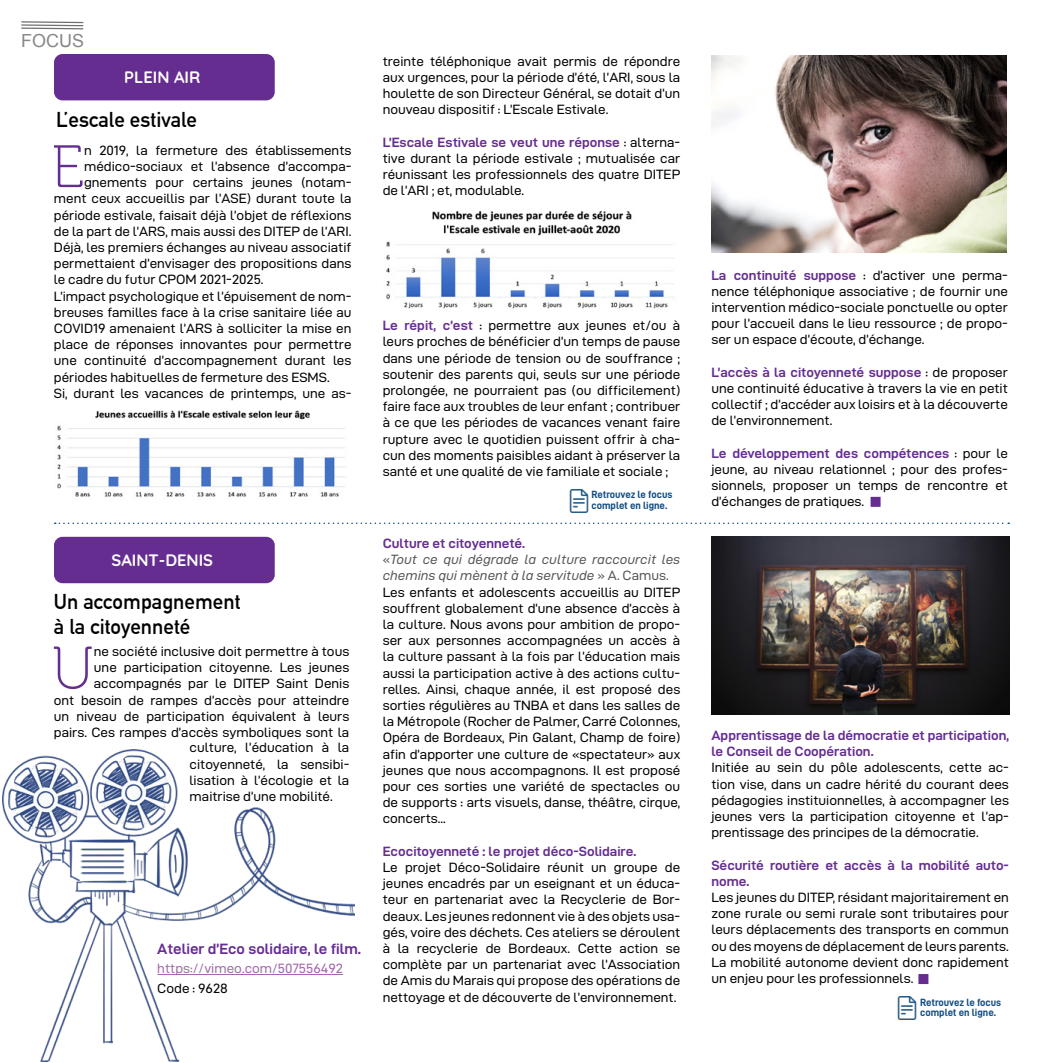
<style>
.page{position:relative;width:1063px;height:1063px;background:#fff}
.page>*{position:absolute;margin:0;border:0;box-sizing:border-box;transform-origin:0 0}
.t1{font:59.85px "Museo 100";color:#662d91}
.t2{font:700 21px/25.2px "DIN Alternate";color:#000}
.t3{font:18px "Arial";color:#878787}
.t4{font:700 16.5px "Quicksand";color:#fff}
.t5{font:15px "D DIN Exp Bold";color:#662d91}
.t6{font:13.5px/16.2px "D DIN Exp";color:#000;text-align:justify}
.t7{font:13.5px/16.2px "D DIN Exp Bold";color:#662d91}
.t8{font:13.5px/16.2px "D DIN Exp Italic";color:#575756}
.t9{font:13.5px "D DIN Exp";color:#a268ab}
.t10{font:10.5px/10.5px "D DIN Bold";color:#0f4c81}
.s1{font-family:"D DIN Exp";color:#000}
.s2{font-family:"D DIN Exp Bold";color:#662d91}
.s3{font-family:"D DIN Exp"}
</style>
<div class="page">
<svg style="left:21px;top:21px;width:63px;height:9px"></svg>
<svg style="left:55px;top:523px;width:954px;height:1px"></svg>
<div style="left:54px;top:54px;width:221px;height:46px;background:#662d91;border-radius:9px"></div>
<div style="left:54px;top:537px;width:221px;height:46px;background:#662d91;border-radius:9px"></div>
<img style="left:57px;top:410px;width:288px;height:87px">
<img style="left:386px;top:211px;width:288px;height:98px">
<img style="left:711px;top:55px;width:296px;height:198px">
<div style="left:871px;top:497px;width:10px;height:10px;background:#662d91;border:2px solid #662d91"></div>
<img style="left:711px;top:537px;width:298px;height:178px">
<img style="left:2px;top:750px;width:353px;height:312px">
<hr style="left:157px;top:974px;width:186px;height:1px;background:#a268ab">
<div style="left:918px;top:974px;width:10px;height:10px;background:#662d91;border:2px solid #662d91"></div>
<img style="left:569px;top:490px;width:20px;height:23px">
<img style="left:897px;top:997px;width:20px;height:23px">
<h3 class="t3" style="left:21px;top:31px;width:64px">FOCUS</h3>
<p class="t4" style="left:124px;top:67px;width:78px">PLEIN AIR</p>
<h2 class="t2" style="left:56px;top:107px;width:143px">L’escale estivale</h2>
<h1 class="t1" style="left:51px;top:135px;width:34px">E</h1>
<p class="t6" style="left:84px;top:142px;width:269px">n 2019, la fermeture des établissements</p>
<p class="t6" style="left:84px;top:158px;width:269px">médico-sociaux et l’absence d’accompa-</p>
<p class="t6" style="left:84px;top:174px;width:269px">gnements pour certains jeunes (notam-</p>
<p class="t6" style="left:54px;top:190px;width:299px">ment ceux accueillis par l’ASE) durant toute la</p>
<p class="t6" style="left:54px;top:207px;width:299px">période estivale, faisait déjà l’objet de réflexions</p>
<p class="t6" style="left:54px;top:223px;width:299px">de la part de l’ARS, mais aussi des DITEP de l’ARI.</p>
<p class="t6" style="left:54px;top:239px;width:299px">Déjà, les premiers échanges au niveau associatif</p>
<p class="t6" style="left:54px;top:255px;width:299px">permettaient d’envisager des propositions dans</p>
<p class="t6" style="left:54px;top:271px;width:211px">le cadre du futur CPOM 2021-2025.</p>
<p class="t6" style="left:54px;top:288px;width:299px">L’impact psychologique et l’épuisement de nom-</p>
<p class="t6" style="left:54px;top:304px;width:299px">breuses familles face à la crise sanitaire liée au</p>
<p class="t6" style="left:54px;top:320px;width:299px">COVID19 amenaient l’ARS à solliciter la mise en</p>
<p class="t6" style="left:54px;top:336px;width:299px">place de réponses innovantes pour permettre</p>
<p class="t6" style="left:54px;top:352px;width:299px">une continuité d’accompagnement durant les</p>
<p class="t6" style="left:54px;top:369px;width:277px">périodes habituelles de fermeture des ESMS.</p>
<p class="t6" style="left:54px;top:385px;width:299px">Si, durant les vacances de printemps, une as-</p>
<p class="t4" style="left:112px;top:550px;width:103px">SAINT-DENIS</p>
<h2 class="t2" style="left:54px;top:589px;width:188px">Un accompagnement à la citoyenneté</h2>
<p class="t6" style="left:54px;top:643px;width:297px;text-align:right">ne société inclusive doit permettre à tous<br>une participation citoyenne. Les jeunes accompagnés par le DITEP Saint Denis<br>ont besoin de rampes d’accès pour atteindre un niveau de participation équivalent à leurs pairs. Ces rampes d’accès symboliques sont la</p>
<h1 class="t1" style="left:52px;top:636px;width:44px">U</h1>
<p class="t6" style="left:190px;top:739px;width:161px">culture, l’éducation à la citoyenneté, la sensibi&shy;lisation à l’écologie et la maitrise d’une mobilité.</p>
<p class="t5" style="left:157px;top:940px;width:205px">Atelier d’Eco solidaire, le film.</p>
<p class="t9" style="left:157px;top:961px;width:187px">https://vimeo.com/507556492</p>
<p class="t6" style="left:157px;top:980px;width:72px">Code : 9628</p>
<p class="t6" style="left:383px;top:53px;width:299px">treinte téléphonique avait permis de répondre aux urgences, pour la période d’été, l’ARI, sous la houlette de son Directeur Général, se dotait d’un nouveau dispositif : L’Escale Estivale.</p>
<p class="t7" style="left:383px;top:134px;width:299px">L’Escale Estivale se veut une réponse <span class="s1">: alterna-</span></p>
<p class="t6" style="left:383px;top:150px;width:299px">tive durant la période estivale ; mutualisée car réunissant les professionnels des quatre DITEP de l’ARI ; et, modulable.</p>
<p class="t6" style="left:383px;top:317px;width:299px"><span class="s2">Le répit, c’est</span> : permettre aux jeunes et/ou à leurs proches de bénéficier d’un temps de pause dans une période de tension ou de souffrance ; soutenir des parents qui, seuls sur une période prolongée, ne pourraient pas (ou difficilement) faire face aux troubles de leur enfant ; contribuer à ce que les périodes de vacances venant faire rupture avec le quotidien puissent offrir à cha&shy;cun des moments paisibles aidant à préserver la santé et une qualité de vie familiale et sociale ;</p>
<p class="t10" style="left:591px;top:489px;width:83px">Retrouvez le focus complet en ligne.</p>
<p class="t7" style="left:383px;top:535px;width:144px">Culture et citoyenneté.</p>
<p class="t8" style="left:383px;top:551px;width:299px"><span class="s3">«</span>Tout ce qui dégrade la culture raccourcit les chemins qui mènent à la servitude <span class="s3">» A. Camus.</span></p>
<p class="t6" style="left:383px;top:584px;width:299px">Les enfants et adolescents accueillis au DITEP souffrent globalement d’une absence d’accès à la culture. Nous avons pour ambition de propo&shy;ser aux personnes accompagnées un accès à la culture passant à la fois par l’éducation mais aussi la participation active à des actions cultu&shy;relles. Ainsi, chaque année, il est proposé des sorties régulières au TNBA et dans les salles de la Métropole (Rocher de Palmer, Carré Colonnes, Opéra de Bordeaux, Pin Galant, Champ de foire) afin d’apporter une culture de «spectateur» aux jeunes que nous accompagnons. Il est proposé pour ces sorties une variété de spectacles ou de supports : arts visuels, danse, théâtre, cirque, concerts...</p>
<p class="t7" style="left:383px;top:843px;width:255px">Ecocitoyenneté : le projet déco-Solidaire.</p>
<p class="t6" style="left:383px;top:859px;width:299px">Le projet Déco-Solidaire réunit un groupe de jeunes encadrés par un eseignant et un éduca&shy;teur en partenariat avec la Recyclerie de Bor&shy;deaux. Les jeunes redonnent vie à des objets usa&shy;gés, voire des déchets. Ces ateliers se déroulent à la recyclerie de Bordeaux. Cette action se complète par un partenariat avec l’Association de Amis du Marais qui propose des opérations de nettoyage et de découverte de l’environnement.</p>
<p class="t7" style="left:711px;top:266px;width:298px">La continuité suppose <span class="s1">: d’activer une perma-</span></p>
<p class="t6" style="left:711px;top:283px;width:298px">nence téléphonique associative ; de fournir une intervention médico-sociale ponctuelle ou opter pour l’accueil dans le lieu ressource ; de propo&shy;ser un espace d’écoute, d’échange.</p>
<p class="t7" style="left:711px;top:364px;width:298px">L’accès à la citoyenneté suppose <span class="s1">: de proposer</span></p>
<p class="t6" style="left:711px;top:380px;width:298px">une continuité éducative à travers la vie en petit collectif ; d’accéder aux loisirs et à la découverte de l’environnement.</p>
<p class="t7" style="left:711px;top:445px;width:298px">Le développement des compétences <span class="s1">: pour le</span></p>
<p class="t6" style="left:711px;top:461px;width:298px">jeune, au niveau relationnel ; pour des profes&shy;sionnels, proposer un temps de rencontre et d’échanges de pratiques.</p>
<p class="t7" style="left:711px;top:727px;width:299px">Apprentissage de la démocratie et participation, le Conseil de Coopération.</p>
<p class="t6" style="left:711px;top:759px;width:299px">Initiée au sein du pôle adolescents, cette ac&shy;tion vise, dans un cadre hérité du courant dees pédagogies instituionnelles, à accompagner les jeunes vers la participation citoyenne et l’ap&shy;prentissage des principes de la démocratie.</p>
<p class="t7" style="left:711px;top:857px;width:299px">Sécurité routière et accès à la mobilité auto&shy;nome.</p>
<p class="t6" style="left:711px;top:889px;width:299px">Les jeunes du DITEP, résidant majoritairement en zone rurale ou semi rurale sont tributaires pour leurs déplacements des transports en commun ou des moyens de déplacement de leurs parents.<br>La mobilité autonome devient donc rapidement un enjeu pour les professionnels.</p>
<p class="t10" style="left:920px;top:997px;width:83px">Retrouvez le focus complet en ligne.</p>
</div>
